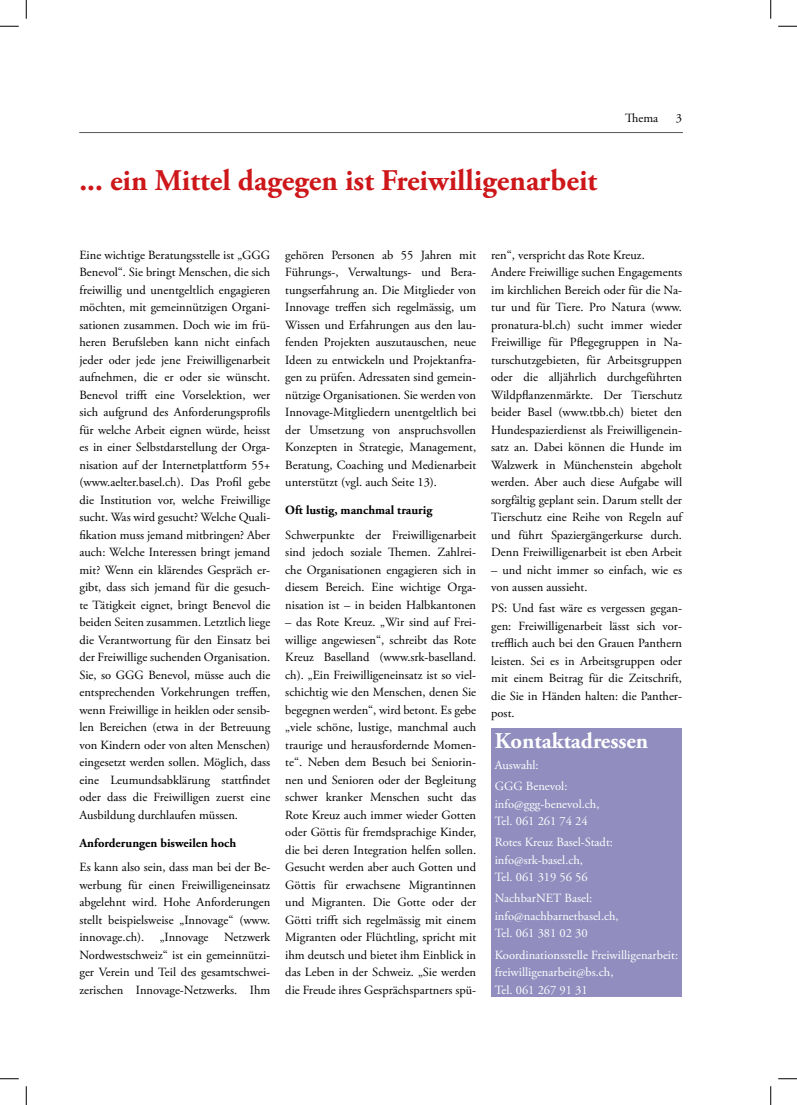
<style>
.page{position:relative;width:797px;height:1105px;background:#fff}
.page>*{position:absolute;margin:0;border:0;box-sizing:border-box;transform-origin:0 0}
.t1{font:700 30px "Adobe Garamond Pro";color:#cd171a}
.t2{font:700 22.5px "Adobe Garamond Pro";color:#fff}
.t3{font:12.5px/17.5px "Adobe Garamond Pro";color:#000;text-align:justify}
.t4{font:12.5px/17.5px "Adobe Garamond Pro";color:#fff}
.t5{font:700 12.5px "Adobe Garamond Pro";color:#000}
</style>
<div class="page">
<hr style="left:80px;top:132px;width:602px;height:1px;background:#575756">
<div style="left:491px;top:728px;width:191px;height:269px;background:#918dbe"></div>
<svg style="left:0;top:25px;width:19px;height:2px"></svg>
<svg style="left:778px;top:25px;width:19px;height:2px"></svg>
<svg style="left:0;top:1078px;width:19px;height:1px"></svg>
<svg style="left:778px;top:1078px;width:19px;height:1px"></svg>
<svg style="left:25px;top:0;width:2px;height:19px"></svg>
<svg style="left:25px;top:1086px;width:2px;height:19px"></svg>
<svg style="left:770px;top:0;width:1px;height:19px"></svg>
<svg style="left:770px;top:1086px;width:1px;height:19px"></svg>
<h1 class="t1" style="left:79px;top:163px;width:519px">... ein Mittel dagegen ist Freiwilligenarbeit</h1>
<p class="t3" style="left:625px;top:110px;width:35px">Thema</p>
<p class="t3" style="left:676px;top:110px;width:8px">3</p>
<p class="t3" style="left:79px;top:246px;width:192px">Eine wichtige Beratungsstelle ist „GGG Benevol“. Sie bringt Menschen, die sich freiwillig und unentgeltlich engagieren möchten, mit gemeinnützigen Organi&shy;sationen zusammen. Doch wie im frü&shy;heren Berufsleben kann nicht einfach jeder oder jede jene Freiwilligenarbeit aufnehmen, die er oder sie wünscht.<br>Benevol trifft eine Vorselektion, wer sich aufgrund des Anforderungsprofils für welche Arbeit eignen würde, heisst es in einer Selbstdarstellung der Orga&shy;nisation auf der Internetplattform 55+ (www.aelter.basel.ch). Das Profil gebe die Institution vor, welche Freiwillige sucht. Was wird gesucht? Welche Quali&shy;fikation muss jemand mitbringen? Aber auch: Welche Interessen bringt jemand mit? Wenn ein klärendes Gespräch er&shy;gibt, dass sich jemand für die gesuch&shy;te Tätigkeit eignet, bringt Benevol die beiden Seiten zusammen. Letztlich liege die Verantwortung für den Einsatz bei der Freiwillige suchenden Organisation.<br>Sie, so GGG Benevol, müsse auch die entsprechenden Vorkehrungen treffen, wenn Freiwillige in heiklen oder sensib&shy;len Bereichen (etwa in der Betreuung von Kindern oder von alten Menschen) eingesetzt werden sollen. Möglich, dass eine Leumundsabklärung stattfindet oder dass die Freiwilligen zuerst eine Ausbildung durchlaufen müssen.</p>
<p class="t5" style="left:79px;top:835px;width:158px">Anforderungen bisweilen hoch</p>
<p class="t3" style="left:79px;top:859px;width:192px">Es kann also sein, dass man bei der Be&shy;werbung für einen Freiwilligeneinsatz abgelehnt wird. Hohe Anforderungen stellt beispielsweise „Innovage“ (www. innovage.ch). „Innovage Netzwerk Nordwestschweiz“ ist ein gemeinnützi&shy;ger Verein und Teil des gesamtschwei&shy;zerischen Innovage-Netzwerks. Ihm</p>
<p class="t3" style="left:285px;top:246px;width:192px">gehören Personen ab 55 Jahren mit Führungs-, Verwaltungs- und Bera&shy;tungserfahrung an. Die Mitglieder von Innovage treffen sich regelmässig, um Wissen und Erfahrungen aus den lau&shy;fenden Projekten auszutauschen, neue Ideen zu entwickeln und Projektanfra&shy;gen zu prüfen. Adressaten sind gemein&shy;nützige Organisationen. Sie werden von Innovage-Mitgliedern unentgeltlich bei der Umsetzung von anspruchsvollen Konzepten in Strategie, Management, Beratung, Coaching und Medienarbeit unterstützt (vgl. auch Seite 13).</p>
<p class="t5" style="left:285px;top:503px;width:149px">Oft lustig, manchmal traurig</p>
<p class="t3" style="left:285px;top:526px;width:192px">Schwerpunkte der Freiwilligenarbeit sind jedoch soziale Themen. Zahlrei&shy;che Organisationen engagieren sich in diesem Bereich. Eine wichtige Orga&shy;nisation ist – in beiden Halbkantonen</p>
<p class="t3" style="left:285px;top:614px;width:192px">– das Rote Kreuz. „Wir sind auf Frei&shy;willige angewiesen“, schreibt das Rote Kreuz Baselland (www.srk-baselland. ch). „Ein Freiwilligeneinsatz ist so viel&shy;schichtig wie den Menschen, denen Sie begegnen werden“, wird betont. Es gebe „viele schöne, lustige, manchmal auch traurige und herausfordernde Momen&shy;te“. Neben dem Besuch bei Seniorin&shy;nen und Senioren oder der Begleitung schwer kranker Menschen sucht das Rote Kreuz auch immer wieder Gotten oder Göttis für fremdsprachige Kinder, die bei deren Integration helfen sollen.<br>Gesucht werden aber auch Gotten und Göttis für erwachsene Migrantinnen und Migranten. Die Gotte oder der Götti trifft sich regelmässig mit einem Migranten oder Flüchtling, spricht mit ihm deutsch und bietet ihm Einblick in das Leben in der Schweiz. „Sie werden die Freude ihres Gesprächspartners spü-</p>
<p class="t3" style="left:491px;top:246px;width:192px;text-align:left">ren“, verspricht das Rote Kreuz.<br>Andere Freiwillige suchen Engagements im kirchlichen Bereich oder für die Na&shy;tur und für Tiere. Pro Natura (www. pronatura-bl.ch) sucht immer wieder Freiwillige für Pflegegruppen in Na&shy;turschutzgebieten, für Arbeitsgruppen oder die alljährlich durchgeführten Wildpflanzenmärkte. Der Tierschutz beider Basel (www.tbb.ch) bietet den Hundespazierdienst als Freiwilligenein&shy;satz an. Dabei können die Hunde im Walzwerk in Münchenstein abgeholt werden. Aber auch diese Aufgabe will sorgfältig geplant sein. Darum stellt der Tierschutz eine Reihe von Regeln auf und führt Spaziergängerkurse durch.<br>Denn Freiwilligenarbeit ist eben Arbeit</p>
<p class="t3" style="left:491px;top:561px;width:192px">– und nicht immer so einfach, wie es von aussen aussieht.</p>
<p class="t3" style="left:491px;top:600px;width:192px">PS: Und fast wäre es vergessen gegan&shy;gen: Freiwilligenarbeit lässt sich vor&shy;trefflich auch bei den Grauen Panthern leisten. Sei es in Arbeitsgruppen oder mit einem Beitrag für die Zeitschrift, die Sie in Händen halten: die Panther&shy;post.</p>
<h2 class="t2" style="left:495px;top:728px;width:155px">Kontaktadressen</h2>
<p class="t4" style="left:495px;top:755px;width:74px;line-height:21px">Auswahl:<br>GGG Benevol:</p>
<p class="t4" style="left:495px;top:796px;width:106px">info@ggg-benevol.ch,<br>Tel. 061 261 74 24</p>
<p class="t4" style="left:495px;top:834px;width:120px">Rotes Kreuz Basel-Stadt: info@srk-basel.ch,<br>Tel. 061 319 56 56</p>
<p class="t4" style="left:495px;top:890px;width:125px">NachbarNET Basel: info@nachbarnetbasel.ch,<br>Tel. 061 381 02 30</p>
<p class="t4" style="left:495px;top:946px;width:185px">Koordinationsstelle Freiwilligenarbeit: freiwilligenarbeit@bs.ch,<br>Tel. 061 267 91 31</p>
</div>
